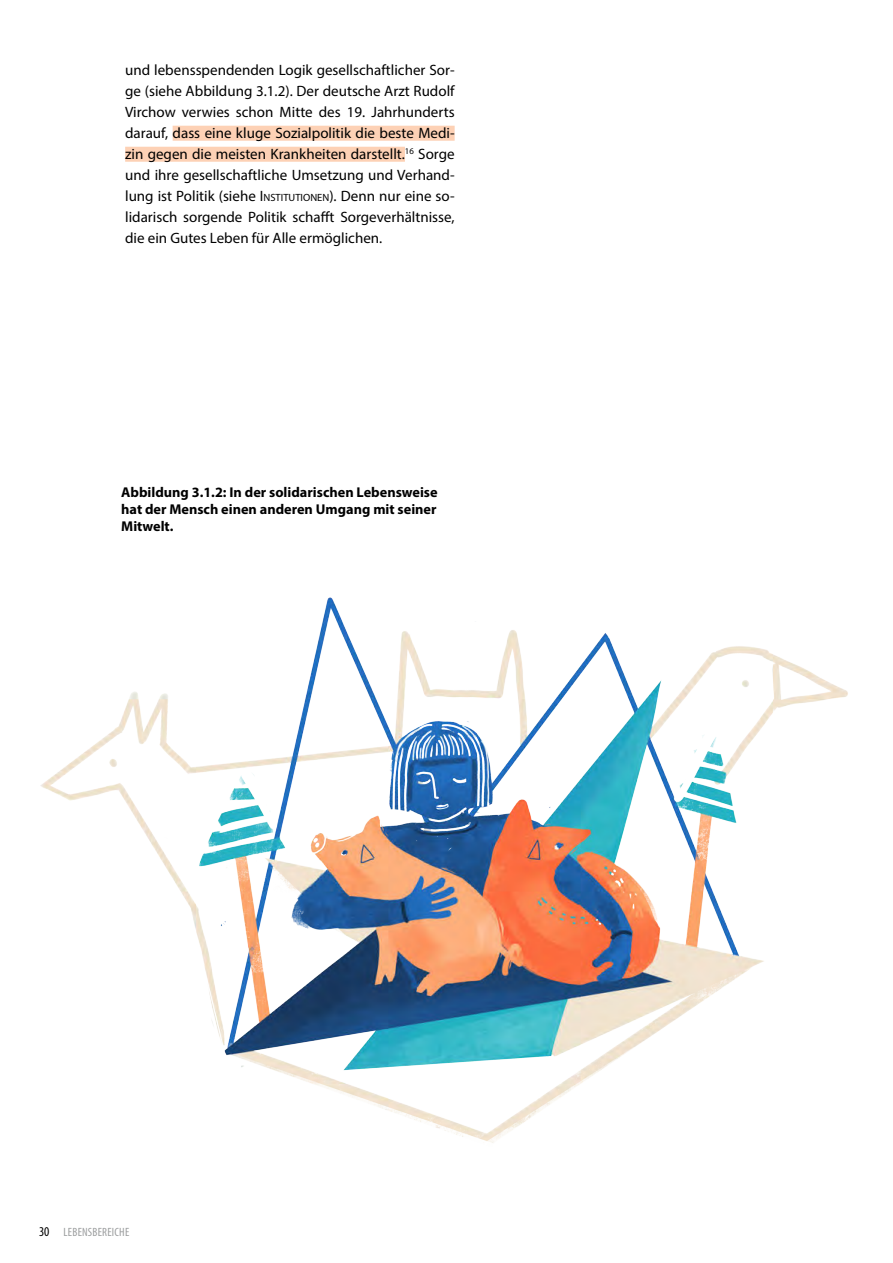
<style>
.page{position:relative;width:893px;height:1263px;background:#fff}
.page>*{position:absolute;margin:0;border:0;box-sizing:border-box;transform-origin:0 0}
.t1{font:15px/21px "Myriad Pro";color:#000;text-align:justify}
.t2{font:700 14.25px/17.1px "Myriad Pro";color:#000;text-align:justify}
.t3{font:condensed 12px "Myriad Pro";letter-spacing:.02em;color:#9c9e9f}
.s1{font-style:inherit}
.s2{font-size:10.5px}
.s3{font-size:13.5px;color:#000}
</style>
<div class="page">
<div style="left:172px;top:126px;width:282px;height:15px;background:#fdd1b5"></div>
<div style="left:125px;top:147px;width:280px;height:15px;background:#fdd1b5"></div>
<img style="left:40px;top:597px;width:808px;height:546px">
<p class="t1" style="left:125px;top:59px;width:331px">und lebensspendenden Logik gesellschaftlicher Sor&shy;ge (siehe Abbildung 3.1.2). Der deutsche Arzt Rudolf Virchow verwies schon Mitte des 19. Jahrhunderts darauf, dass eine kluge Sozialpolitik die beste Medi&shy;zin gegen die meisten Krankheiten darstellt.<sup>16</sup> Sorge und ihre gesellschaftliche Umsetzung und Verhand&shy;lung ist Politik (siehe <span class="s1">I</span><span class="s2">NSTITUTIONEN</span>). Denn nur eine so&shy;lidarisch sorgende Politik schafft Sorgeverhältnisse, die ein Gutes Leben für Alle ermöglichen.</p>
<p class="t2" style="left:121px;top:482px;width:318px">Abbildung 3.1.2: In der solidarischen Lebensweise hat der Mensch einen anderen Umgang mit seiner Mitwelt.</p>
<p class="t3" style="left:39px;top:1224px;width:92px"><span class="s3">30</span> LEBENSBEREICHE</p>
</div>
